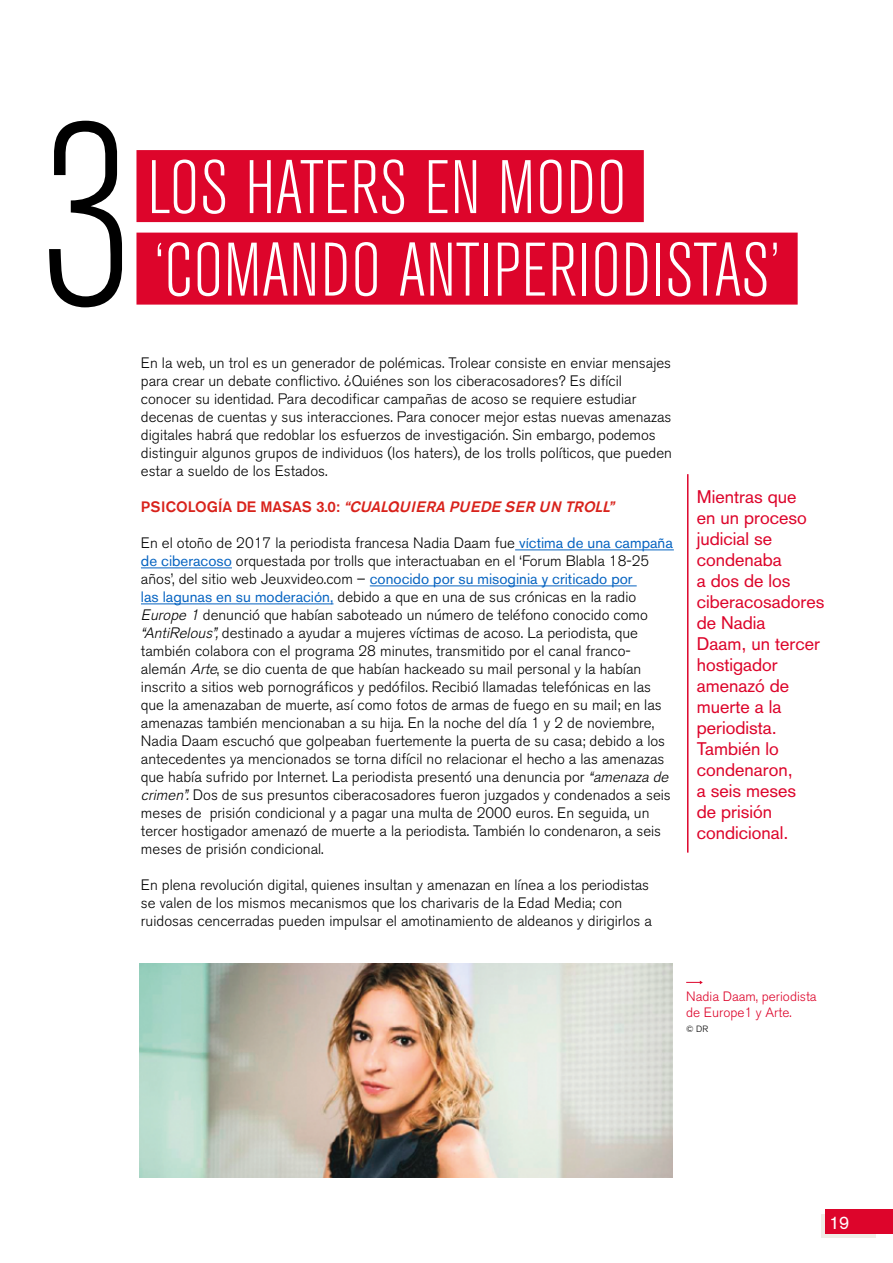
<style>
.page{position:relative;width:893px;height:1263px;background:#fff}
.page>*{position:absolute;margin:0;border:0;box-sizing:border-box;transform-origin:0 0}
.t1{font:300 condensed 75px/82.5px "Akzidenz Grotesk BE";letter-spacing:.01em;color:#fff}
.t2{font:18px/21px "Akzidenz Grotesk";color:#dd052b}
.t3{font:18px "Akzidenz Grotesk";color:#fff}
.t4{font:300 15px/18px "Akzidenz Grotesk BE";color:#000}
.t5{font:italic 500 15px "Akzidenz Grotesk BE";color:#d8221b}
.t6{font:300 13.5px/16.5px "Akzidenz Grotesk BE";color:#dd052b}
.t7{font:300 9px "Akzidenz Grotesk BE";color:#000}
.s1{font-style:normal}
.s2{font-weight:400;color:#0563c1}
.s3{font-style:italic}
</style>
<div class="page">
<div style="left:822px;top:1214px;width:54px;height:23px;background:#f0ede7"></div>
<div style="left:826px;top:1209px;width:67px;height:25px;background:#dd052b"></div>
<hr style="left:515px;top:549px;width:159px;height:1px;background:#0563c1">
<hr style="left:141px;top:567px;width:91px;height:1px;background:#0563c1">
<hr style="left:370px;top:585px;width:267px;height:1px;background:#0563c1">
<hr style="left:141px;top:603px;width:192px;height:1px;background:#0563c1">
<img style="left:140px;top:964px;width:533px;height:214px">
<div style="left:136px;top:150px;width:508px;height:72px;background:#dd052b"></div>
<div style="left:136px;top:233px;width:662px;height:72px;background:#dd052b"></div>
<svg style="left:49px;top:121px;width:73px;height:186px"></svg>
<svg style="left:686px;top:980px;width:17px;height:4px"></svg>
<hr style="left:687px;top:474px;width:1px;height:379px;background:#dd052b">
<h1 class="t1" style="left:148px;top:148px;width:634px">LOS HATERS EN MODO ‘COMANDO ANTIPERIODISTAS’</h1>
<p class="t4" style="left:141px;top:354px;width:533px">En la web, un trol es un generador de polémicas. Trolear consiste en enviar mensajes para crear un debate conflictivo. ¿Quiénes son los ciberacosadores? Es difícil conocer su identidad. Para decodificar campañas de acoso se requiere estudiar decenas de cuentas y sus interacciones. Para conocer mejor estas nuevas amenazas digitales habrá que redoblar los esfuerzos de investigación. Sin embargo, podemos distinguir algunos grupos de individuos (los haters), de los trolls políticos, que pueden estar a sueldo de los Estados.</p>
<p class="t5" style="left:141px;top:498px;width:478px"><span class="s1">PS I C O LO G ÍA D E M ASAS 3 . 0 :</span> “CUALQUIERA PUEDE SER UN TROLL”</p>
<p class="t4" style="left:141px;top:534px;width:533px">En el otoño de 2017 la periodista francesa Nadia Daam fue <span class="s2">víctima de una campaña de ciberacoso</span> orquestada por trolls que interactuaban en el ‘Forum Blabla 18-25 años’, del sitio web Jeuxvideo.com – <span class="s2">conocido por su misoginia y criticado por<br>las lagunas en su moderación,</span> debido a que en una de sus crónicas en la radio <span class="s3">Europe 1</span> denunció que habían saboteado un número de teléfono conocido como <span class="s3">“AntiRelous”,</span>destinado a ayudar a mujeres víctimas de acoso. La periodista, que también colabora con el programa 28 minutes, transmitido por el canal franco&shy;alemán <span class="s3">Arte</span>, se dio cuenta de que habían hackeado su mail personal y la habían inscrito a sitios web pornográficos y pedófilos. Recibió llamadas telefónicas en las que la amenazaban de muerte, así como fotos de armas de fuego en su mail; en las amenazas también mencionaban a su hija. En la noche del día 1 y 2 de noviembre, Nadia Daam escuchó que golpeaban fuertemente la puerta de su casa; debido a los antecedentes ya mencionados se torna difícil no relacionar el hecho a las amenazas que había sufrido por Internet. La periodista presentó una denuncia por <span class="s3">“amenaza de crimen”.</span>Dos de sus presuntos ciberacosadores fueron juzgados y condenados a seis meses de prisión condicional y a pagar una multa de 2000 euros. En seguida, un tercer hostigador amenazó de muerte a la periodista. También lo condenaron, a seis meses de prisión condicional.</p>
<p class="t4" style="left:141px;top:876px;width:513px">En plena revolución digital, quienes insultan y amenazan en línea a los periodistas se valen de los mismos mecanismos que los charivaris de la Edad Media; con ruidosas cencerradas pueden impulsar el amotinamiento de aldeanos y dirigirlos a</p>
<p class="t2" style="left:697px;top:486px;width:129px">Mientras que<br>en un proceso judicial se condenaba<br>a dos de los ciberacosadores de Nadia<br>Daam, un tercer hostigador amenazó de muerte a la periodista.<br>También lo condenaron,<br>a seis meses<br>de prisión condicional.</p>
<p class="t6" style="left:686px;top:988px;width:132px">Nadia Daam, periodista de Europe1 y Arte.</p>
<p class="t7" style="left:686px;top:1024px;width:24px">© DR</p>
<p class="t3" style="left:829px;top:1212px;width:22px">19</p>
</div>
